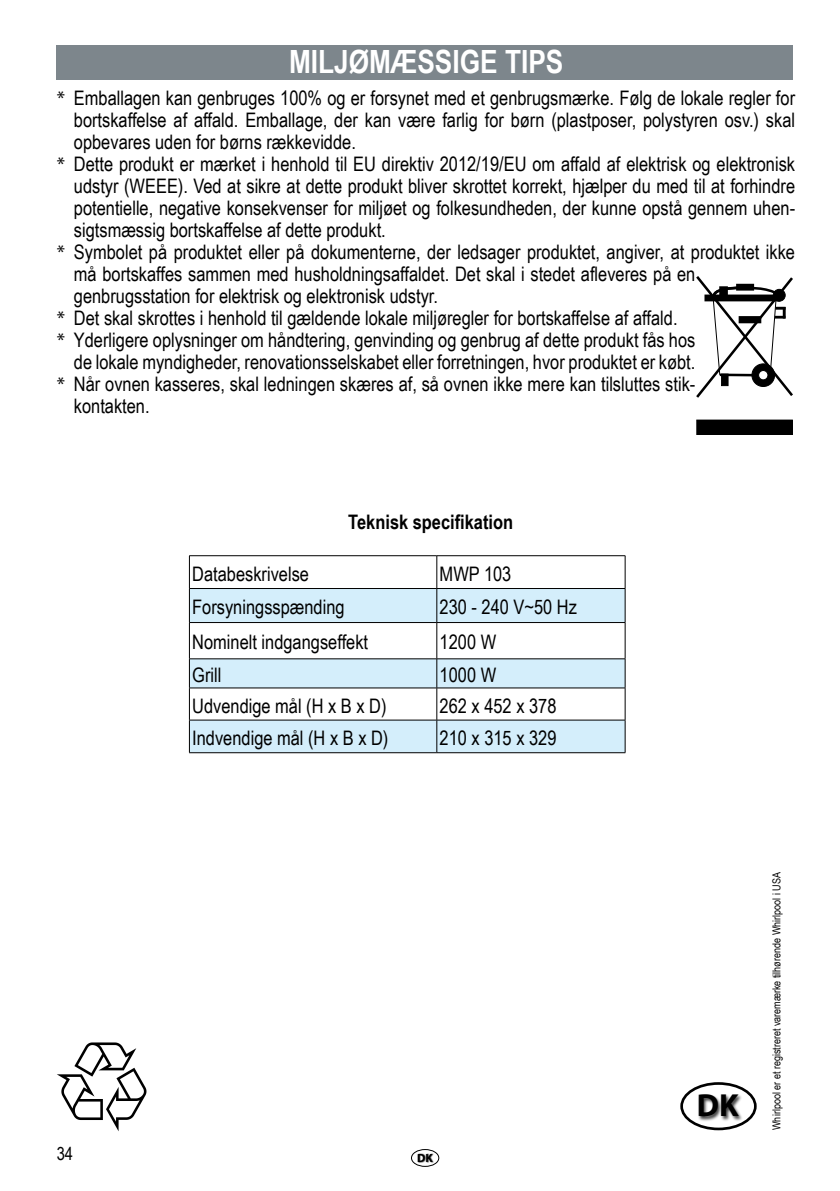
<style>
.page{position:relative;width:840px;height:1191px;background:#fff}
.page>*{position:absolute;margin:0;border:0;box-sizing:border-box;transform-origin:0 0}
.t1{font:700 32px "Arial Narrow";color:#fff}
.t2{font:700 32px "Myriad Pro";color:#000}
.t3{font:20px "Arial Narrow";color:#000}
.t4{font:700 20px "Arial Narrow";color:#000}
.t5{font:18px "Arial Narrow";color:#000}
.t6{font:700 11.8px "Myriad Pro";color:#000}
.t7{font:11px "Arial Narrow";color:#000}
.s1{font-family:"Myriad Pro"}
</style>
<div class="page">
<div style="left:411px;top:1149px;width:28px;height:17px;border:1px solid #000;border-radius:50%"></div>
<img style="left:416px;top:1150px;width:18px;height:16px">
<svg style="left:696px;top:420px;width:96px;height:15px"></svg>
<svg style="left:696px;top:276px;width:97px;height:122px"></svg>
<div style="left:57px;top:45px;width:735px;height:35px;background:#7d868c"></div>
<svg style="left:57px;top:1042px;width:89px;height:89px"></svg>
<div style="left:680px;top:1082px;width:76px;height:48px;border:3px solid #000;border-radius:50%"></div>
<img style="left:694px;top:1087px;width:50px;height:43px">
<svg style="left:190px;top:589px;width:434px;height:163px;fill:#d4eefb"></svg>
<hr style="left:189px;top:555px;width:247px;height:1px;background:#000">
<hr style="left:189px;top:556px;width:1px;height:32px;background:#000">
<hr style="left:436px;top:555px;width:189px;height:1px;background:#000">
<hr style="left:436px;top:556px;width:1px;height:32px;background:#000">
<hr style="left:624px;top:556px;width:1px;height:32px;background:#000">
<hr style="left:189px;top:588px;width:247px;height:1px;background:#000">
<hr style="left:189px;top:589px;width:1px;height:33px;background:#000">
<hr style="left:436px;top:588px;width:189px;height:1px;background:#000">
<hr style="left:436px;top:589px;width:1px;height:33px;background:#000">
<hr style="left:624px;top:589px;width:1px;height:33px;background:#000">
<hr style="left:189px;top:622px;width:247px;height:1px;background:#000">
<hr style="left:189px;top:623px;width:1px;height:35px;background:#000">
<hr style="left:189px;top:658px;width:247px;height:1px;background:#000">
<svg style="left:189px;top:659px;width:1px;height:28px"></svg>
<hr style="left:189px;top:687px;width:247px;height:1px;background:#000">
<hr style="left:189px;top:688px;width:1px;height:32px;background:#000">
<hr style="left:189px;top:719px;width:247px;height:1px;background:#000">
<hr style="left:189px;top:720px;width:1px;height:32px;background:#000">
<hr style="left:189px;top:752px;width:247px;height:1px;background:#000">
<hr style="left:436px;top:622px;width:189px;height:1px;background:#000">
<hr style="left:436px;top:623px;width:1px;height:35px;background:#000">
<hr style="left:624px;top:623px;width:1px;height:35px;background:#000">
<hr style="left:436px;top:658px;width:189px;height:1px;background:#000">
<svg style="left:436px;top:659px;width:1px;height:28px"></svg>
<svg style="left:624px;top:659px;width:1px;height:28px"></svg>
<hr style="left:436px;top:687px;width:189px;height:1px;background:#000">
<hr style="left:436px;top:688px;width:1px;height:32px;background:#000">
<hr style="left:624px;top:688px;width:1px;height:32px;background:#000">
<hr style="left:436px;top:719px;width:189px;height:1px;background:#000">
<hr style="left:436px;top:720px;width:1px;height:32px;background:#000">
<hr style="left:624px;top:720px;width:1px;height:32px;background:#000">
<hr style="left:436px;top:752px;width:189px;height:1px;background:#000">
<h1 class="t1" style="left:289px;top:37px;width:276px">MILJØMÆSSIGE TIPS</h1>
<p class="t3" style="left:57px;top:83px;width:739px"><span class="s1">*</span> Emballagen kan genbruges 100% og er forsynet med et genbrugsmærke. Følg de lokale regler for</p>
<p class="t3" style="left:74px;top:105px;width:722px">bortskaffelse af affald. Emballage, der kan være farlig for børn (plastposer, polystyren osv.) skal</p>
<p class="t3" style="left:74px;top:127px;width:283px">opbevares uden for børns rækkevidde.</p>
<p class="t3" style="left:57px;top:149px;width:739px"><span class="s1">*</span> Dette produkt er mærket i henhold til EU direktiv 2012/19/EU om affald af elektrisk og elektronisk</p>
<p class="t3" style="left:74px;top:171px;width:722px">udstyr (WEEE). Ved at sikre at dette produkt bliver skrottet korrekt, hjælper du med til at forhindre</p>
<p class="t3" style="left:74px;top:193px;width:722px">potentielle, negative konsekvenser for miljøet og folkesundheden, der kunne opstå gennem uhen-</p>
<p class="t3" style="left:74px;top:215px;width:313px">sigtsmæssig bortskaffelse af dette produkt.</p>
<p class="t3" style="left:57px;top:237px;width:739px"><span class="s1">*</span> Symbolet på produktet eller på dokumenterne, der ledsager produktet, angiver, at produktet ikke</p>
<p class="t3" style="left:74px;top:259px;width:622px">må bortskaffes sammen med husholdningsaffaldet. Det skal i stedet afleveres på en</p>
<p class="t3" style="left:74px;top:281px;width:365px">genbrugsstation for elektrisk og elektronisk udstyr.</p>
<p class="t3" style="left:57px;top:303px;width:621px"><span class="s1">*</span> Det skal skrottes i henhold til gældende lokale miljøregler for bortskaffelse af affald.</p>
<p class="t3" style="left:57px;top:325px;width:639px"><span class="s1">*</span> Yderligere oplysninger om håndtering, genvinding og genbrug af dette produkt fås hos</p>
<p class="t3" style="left:74px;top:347px;width:622px">de lokale myndigheder, renovationsselskabet eller forretningen, hvor produktet er købt.</p>
<p class="t3" style="left:57px;top:369px;width:639px"><span class="s1">*</span> Når ovnen kasseres, skal ledningen skæres af, så ovnen ikke mere kan tilsluttes stik-</p>
<p class="t3" style="left:74px;top:391px;width:77px">kontakten.</p>
<p class="t4" style="left:348px;top:507px;width:166px">Teknisk specifikation</p>
<p class="t3" style="left:192px;top:559px;width:118px">Databeskrivelse</p>
<p class="t3" style="left:439px;top:559px;width:73px">MWP 103</p>
<p class="t3" style="left:192px;top:592px;width:154px">Forsyningsspænding</p>
<p class="t3" style="left:439px;top:592px;width:139px">230 - 240 V~50 Hz</p>
<p class="t3" style="left:192px;top:627px;width:177px">Nominelt indgangseffekt</p>
<p class="t3" style="left:439px;top:627px;width:58px">1200 W</p>
<p class="t3" style="left:192px;top:660px;width:31px">Grill</p>
<p class="t3" style="left:439px;top:660px;width:58px">1000 W</p>
<p class="t3" style="left:192px;top:691px;width:196px">Udvendige mål (H x B x D)</p>
<p class="t3" style="left:439px;top:691px;width:118px">262 x 452 x 378</p>
<p class="t3" style="left:192px;top:723px;width:197px">Indvendige mål (H x B x D)</p>
<p class="t3" style="left:439px;top:723px;width:118px">210 x 315 x 329</p>
<p class="t5" style="left:57px;top:1140px;width:18px">34</p>
<p class="t6" style="left:417px;top:1150px;width:17px">DK</p>
<h1 class="t2" style="left:696px;top:1084px;width:43px">DK</h1>
<p class="t7" style="left:768px;top:1130px;width:259px;rotate:-90deg">Whirlpool er et registreret varemærke tilhørende Whirlpool i USA</p>
</div>
